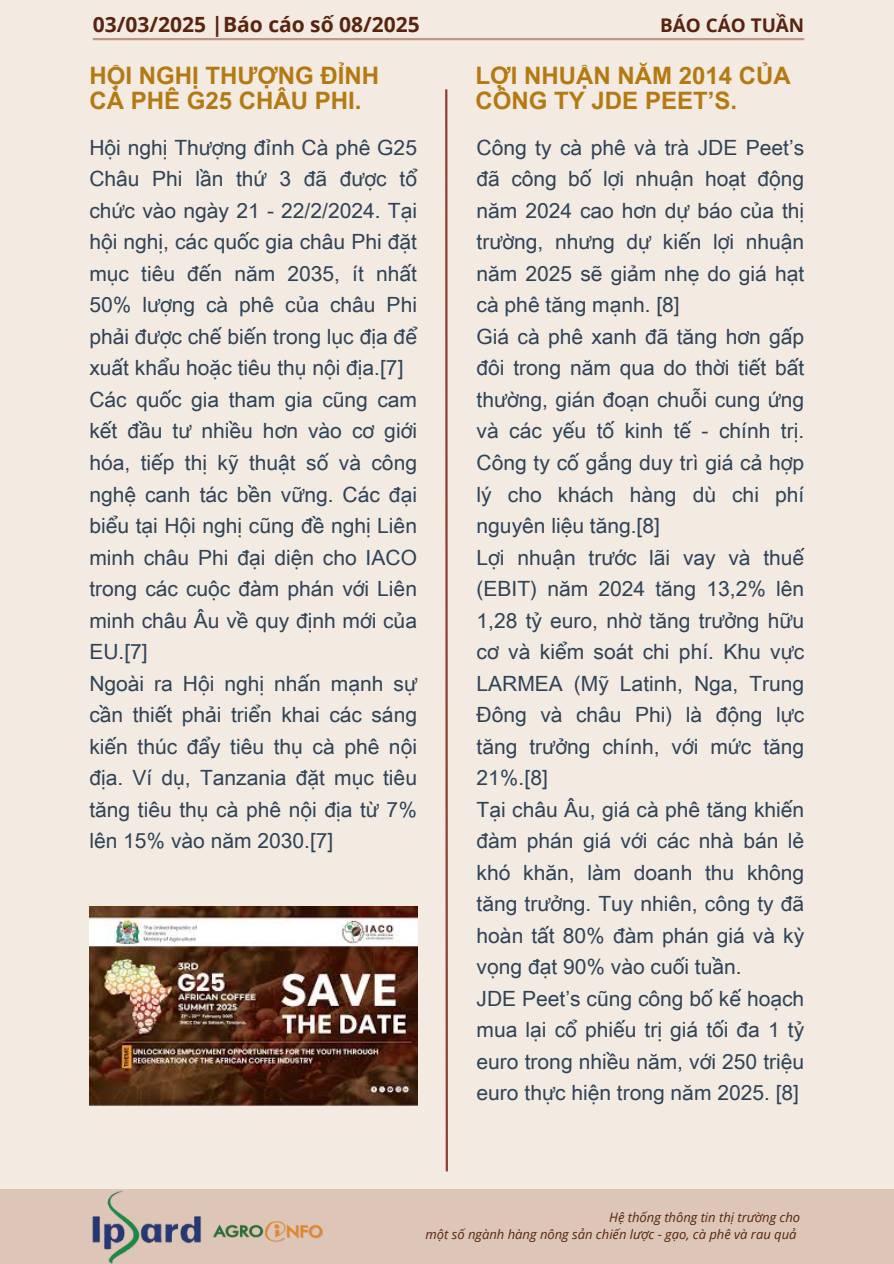
<style>
.page{position:relative;width:894px;height:1264px;background:#fff}
.page>*{position:absolute;margin:0;border:0;box-sizing:border-box;transform-origin:0 0}
.t1{font:700 24px/24.8px "Arial Unicode MS";color:#b47a11}
.t2{font:21px/31.5px "Arial Unicode MS";color:#2f4357}
.t3{font:700 21px "Open Sans";color:#58240f}
.t4{font:700 18.9px "Open Sans";color:#58240f}
.t5{font:italic 13.05px "Open Sans";color:#58240f}
</style>
<div class="page">
<div style="left:0;top:0;width:893px;height:1263px;background:#f3eae2"></div>
<hr style="left:93px;top:38px;width:711px;height:2px;background:#8c4131">
<svg style="left:445px;top:89px;width:3px;height:1083px;background:#a56a5c"></svg>
<div style="left:0;top:1189px;width:893px;height:74px;background:#ddc6b7"></div>
<img style="left:92px;top:1190px;width:110px;height:73px">
<img style="left:213px;top:1221px;width:110px;height:21px">
<img style="left:89px;top:906px;width:328px;height:199px">
<h2 class="t3" style="left:93px;top:10px;width:328px">03/03/2025 |Báo cáo số 08/2025</h2>
<h4 class="t4" style="left:660px;top:11px;width:145px">BÁO CÁO TUẦN</h4>
<h1 class="t1" style="left:89px;top:62px;width:291px">HỘI NGHỊ THƯỢNG ĐỈNH<br>CÀ PHÊ G25 CHÂU PHI.</h1>
<p class="t1" style="left:475px;top:62px;width:317px">LỢI NHUẬN NĂM 2014 CỦA<br>CÔNG TY JDE PEET’S.</p>
<h3 class="t2" style="left:89px;top:131px;width:329px">Hội nghị Thượng đỉnh Cà phê G25<br>Châu Phi lần thứ 3 đã được tổ chức vào ngày 21 - 22/2/2024. Tại hội nghị, các quốc gia châu Phi đặt mục tiêu đến năm 2035, ít nhất<br>50% lượng cà phê của châu Phi phải được chế biến trong lục địa để xuất khẩu hoặc tiêu thụ nội địa.[7]<br>Các quốc gia tham gia cũng cam kết đầu tư nhiều hơn vào cơ giới hóa, tiếp thị kỹ thuật số và công nghệ canh tác bền vững. Các đại biểu tại Hội nghị cũng đề nghị Liên minh châu Phi đại diện cho IACO trong các cuộc đàm phán với Liên minh châu Âu về quy định mới của<br>EU.[7]<br>Ngoài ra Hội nghị nhấn mạnh sự cần thiết phải triển khai các sáng kiến thúc đẩy tiêu thụ cà phê nội địa. Ví dụ, Tanzania đặt mục tiêu tăng tiêu thụ cà phê nội địa từ 7% lên 15% vào năm 2030.[7]</h3>
<p class="t2" style="left:476px;top:131px;width:329px">Công ty cà phê và trà JDE Peet’s đã công bố lợi nhuận hoạt động năm 2024 cao hơn dự báo của thị trường, nhưng dự kiến lợi nhuận năm 2025 sẽ giảm nhẹ do giá hạt cà phê tăng mạnh. [8]<br>Giá cà phê xanh đã tăng hơn gấp đôi trong năm qua do thời tiết bất thường, gián đoạn chuỗi cung ứng và các yếu tố kinh tế - chính trị.<br>Công ty cố gắng duy trì giá cả hợp lý cho khách hàng dù chi phí nguyên liệu tăng.[8]<br>Lợi nhuận trước lãi vay và thuế (EBIT) năm 2024 tăng 13,2% lên<br>1,28 tỷ euro, nhờ tăng trưởng hữu cơ và kiểm soát chi phí. Khu vực<br>LARMEA (Mỹ Latinh, Nga, Trung<br>Đông và châu Phi) là động lực tăng trưởng chính, với mức tăng<br>21%.[8]<br>Tại châu Âu, giá cà phê tăng khiến đàm phán giá với các nhà bán lẻ khó khăn, làm doanh thu không tăng trưởng. Tuy nhiên, công ty đã hoàn tất 80% đàm phán giá và kỳ vọng đạt 90% vào cuối tuần.<br>JDE Peet’s cũng công bố kế hoạch mua lại cổ phiếu trị giá tối đa 1 tỷ euro trong nhiều năm, với 250 triệu euro thực hiện trong năm 2025. [8]</p>
<p class="t5" style="left:609px;top:1208px;width:192px">Hệ thống thông tin thị trường cho</p>
<h1 class="t5" style="left:425px;top:1225px;width:372px">một số ngành hàng nông sản chiến lược - gạo, cà phê và rau quả</h1>
</div>
